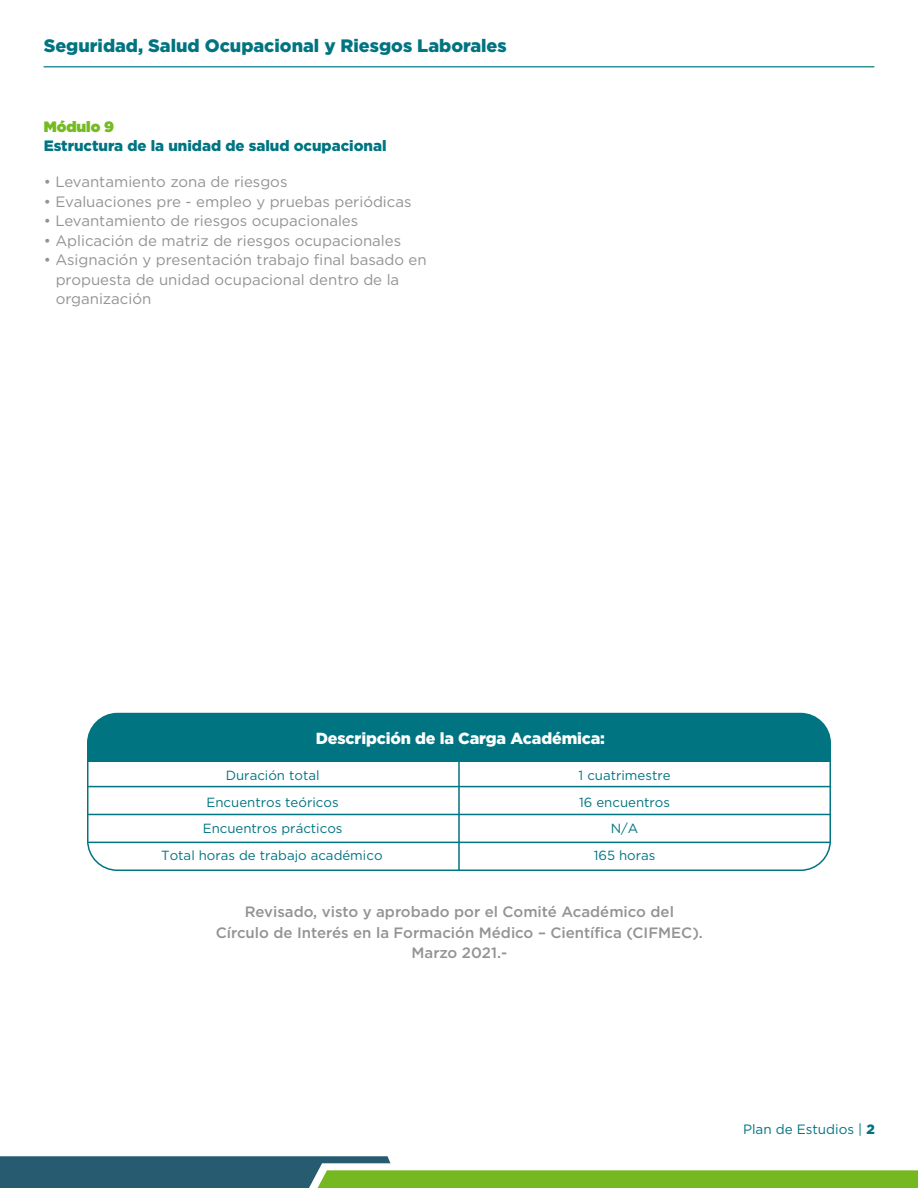
<style>
.page{position:relative;width:918px;height:1188px;background:#fff}
.page>*{position:absolute;margin:0;border:0;box-sizing:border-box;transform-origin:0 0}
.t1{font:900 18px "Gotham";color:#007481}
.t2{font:900 16.05px "Gotham";letter-spacing:-.01em;color:#fff}
.t3{font:15px/19.5px "Gotham";color:#929394}
.t4{font:500 15px/20.2px "Gotham";color:#929394;text-align:center}
.t5{font:900 15px "Gotham";color:#007481}
.t6{font:900 15px "Gotham";color:#76ba22}
.t7{font:13.5px "Gotham";color:#007481}
.t8{font:13.2px/27.3px "Gotham";color:#007481;text-align:center}
.s1{font-weight:900}
</style>
<div class="page">
<svg style="left:0;top:1156px;width:918px;height:32px"></svg>
<hr style="left:44px;top:66px;width:830px;height:1px;background:#007481">
<svg style="left:87px;top:763px;width:744px;height:108px"></svg>
<div style="left:87px;top:712px;width:744px;height:51px;background:#007481"></div>
<hr style="left:458px;top:761px;width:2px;height:109px;background:#007481">
<hr style="left:88px;top:786px;width:742px;height:1px;background:#007481">
<hr style="left:88px;top:814px;width:742px;height:1px;background:#007481">
<hr style="left:88px;top:842px;width:742px;height:1px;background:#007481">
<p class="t1" style="left:44px;top:33px;width:465px">Seguridad, Salud Ocupacional y Riesgos Laborales</p>
<p class="t6" style="left:44px;top:116px;width:72px">Módulo 9</p>
<p class="t5" style="left:44px;top:135px;width:344px">Estructura de la unidad de salud ocupacional</p>
<p class="t3" style="left:44px;top:172px;width:245px">• Levantamiento zona de riesgos</p>
<p class="t3" style="left:44px;top:191px;width:369px">• Evaluaciones pre - empleo y pruebas periódicas</p>
<p class="t3" style="left:44px;top:211px;width:316px">• Levantamiento de riesgos ocupacionales</p>
<p class="t3" style="left:44px;top:230px;width:359px">• Aplicación de matriz de riesgos ocupacionales</p>
<p class="t3" style="left:56px;top:250px;width:373px;text-indent:-12px">• Asignación y presentación trabajo final basado en propuesta de unidad ocupacional dentro de la organización</p>
<p class="t2" style="left:316px;top:727px;width:291px">Descripción de la Carga Académica:</p>
<p class="t8" style="left:207px;top:761px;width:134px">Duración total<br>Encuentros teóricos</p>
<p class="t8" style="left:161px;top:815px;width:223px">Encuentros prácticos<br>Total horas de trabajo académico</p>
<p class="t8" style="left:579px;top:761px;width:94px;text-align:left">1 cuatrimestre<br>16 encuentros</p>
<p class="t8" style="left:594px;top:815px;width:63px">N/A<br>165 horas</p>
<p class="t4" style="left:216px;top:902px;width:489px">Revisado, visto y aprobado por el Comité Académico del<br>Círculo de Interés en la Formación Médico – Científica (CIFMEC).<br>Marzo 2021.-</p>
<p class="t7" style="left:743px;top:1121px;width:133px">Plan de Estudios | <span class="s1">2</span></p>
</div>
